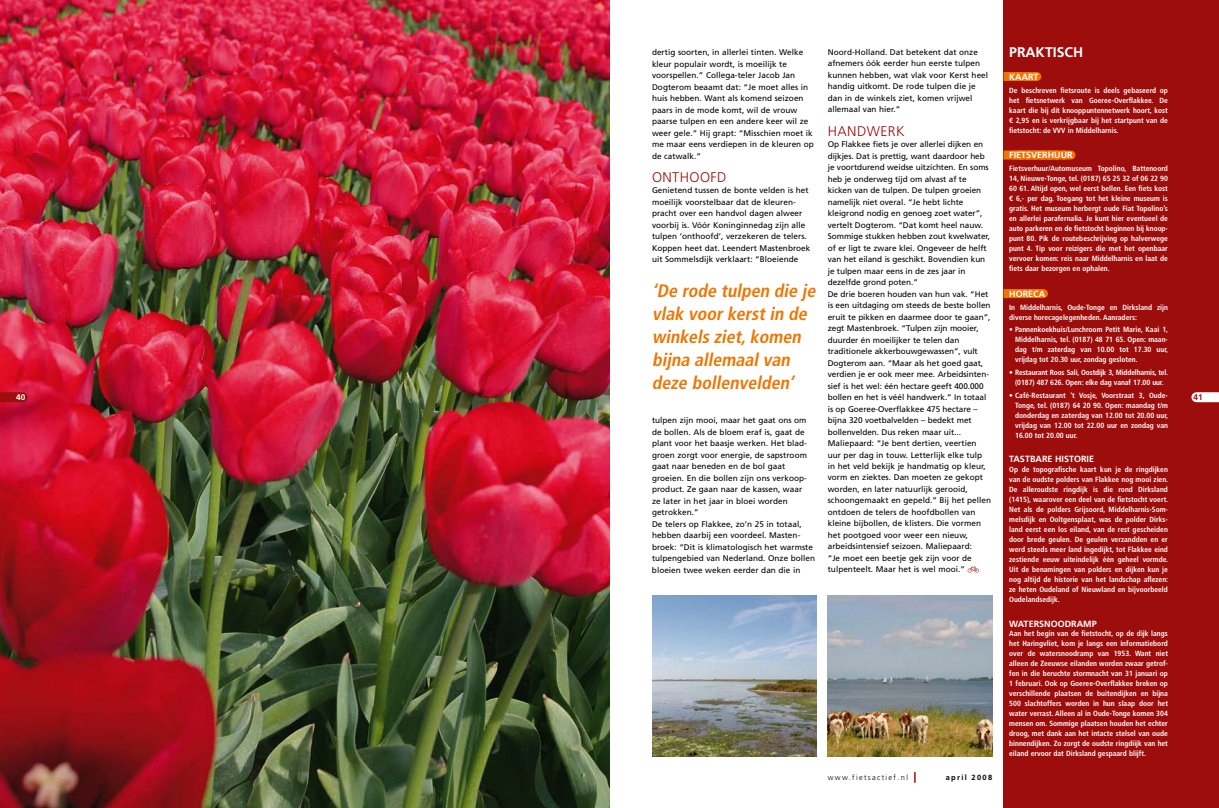
<style>
.page{position:relative;width:1219px;height:808px;background:#fff}
.page>*{position:absolute;margin:0;border:0;box-sizing:border-box;transform-origin:0 0}
.t1{font:italic 700 condensed 18px/23px "Frutiger LT Std";color:#ef7500}
.t2{font:300 14px "Frutiger LT Std";letter-spacing:.03em;color:#9d0d0b}
.t3{font:700 14px "Frutiger LT Std";color:#fff}
.t4{font:700 9px "Frutiger LT Std";color:#fff}
.t5{font:8.2px/11.5px "Frutiger LT Std";letter-spacing:.005em;color:#000}
.t6{font:700 8.2px "Frutiger LT Std";color:#9d0d0b}
.t7{font:700 8.2px "Frutiger LT Std";color:#fff}
.t8{font:700 condensed 7.5px/10px "Frutiger LT Std";color:#fff;text-align:justify}
.t9{font:700 condensed 7.5px/10px "Frutiger LT Std";letter-spacing:-.02em;color:#fff;text-align:center}
.t10{font:300 7.5px "Frutiger LT Std";letter-spacing:.175em;color:#000}
.t11{font:700 7.5px "Frutiger LT Std";letter-spacing:.175em;color:#000}
</style>
<div class="page">
<img style="left:0;top:0;width:609px;height:808px">
<svg style="left:968px;top:566px;width:11px;height:7px"></svg>
<div style="left:1003px;top:0;width:216px;height:808px;background:#9d0d0b"></div>
<svg style="left:1024px;top:72px;width:13px;height:9px"></svg>
<div style="left:1003px;top:72px;width:21px;height:9px;background:#ef7500"></div>
<svg style="left:1058px;top:151px;width:13px;height:9px"></svg>
<div style="left:1003px;top:151px;width:55px;height:9px;background:#ef7500"></div>
<svg style="left:1031px;top:289px;width:12px;height:9px"></svg>
<div style="left:1003px;top:289px;width:28px;height:9px;background:#ef7500"></div>
<div style="left:1196px;top:392px;width:23px;height:10px;background:#fff"></div>
<img style="left:828px;top:596px;width:164px;height:161px">
<img style="left:652px;top:596px;width:164px;height:161px">
<div style="left:0;top:392px;width:23px;height:10px;background:#9d0d0b"></div>
<svg style="left:914px;top:772px;width:2px;height:10px"></svg>
<p class="t7" style="left:16px;top:392px;width:11px">40</p>
<p class="t5" style="left:652px;top:46px;width:163px">dertig soorten, in allerlei tinten. Welke kleur populair wordt, is moeilijk te voorspellen.” Collega-teler Jacob Jan Dogterom beaamt dat: “Je moet alles in huis hebben. Want als komend seizoen paars in de mode komt, wil de vrouw paarse tulpen en een andere keer wil ze weer gele.” Hij grapt: “Misschien moet ik me maar eens verdiepen in de kleuren op de catwalk.”</p>
<h2 class="t2" style="left:652px;top:169px;width:39px">Onthoo</h2>
<h2 class="t2" style="left:710px;top:169px;width:17px">fd</h2>
<p class="t5" style="left:652px;top:184px;width:160px">Genietend tussen de bonte velden is het moeilijk voorstelbaar dat de kleuren&shy;pracht over een handvol dagen alweer voorbij is. Vóór Koninginnedag zijn alle tulpen ‘onthoofd’, verzekeren de telers.<br>Koppen heet dat. Leendert Mastenbroek uit Sommelsdijk verklaart: “Bloeiende</p>
<h1 class="t1" style="left:652px;top:279px;width:169px">‘De rode tulpen die je vlak voorkerstin de winkels ziet,komen bijna allemaalvan deze bollenvelden’</h1>
<p class="t5" style="left:652px;top:414px;width:165px">tulpen zijn mooi, maar het gaat ons om de bollen. Als de bloem eraf is, gaat de plant voor het baasje werken. Het blad&shy;groen zorgt voor energie, de sapstroom gaat naar beneden en de bol gaat groeien. En die bollen zijn ons verkoop&shy;product. Ze gaan naar de kassen, waar<br>ze later in het jaar in bloei worden getrokken.”<br>De telers op Flakkee, zo’n 25 in totaal, hebben daarbij een voordeel. Masten&shy;broek: “Dit is klimatologisch het warmste tulpengebied van Nederland. Onze bollen bloeien twee weken eerder dan die in</p>
<p class="t5" style="left:828px;top:46px;width:162px">Noord-Holland. Dat betekent dat onze afnemers óók eerder hun eerste tulpen kunnen hebben, wat vlak voor Kerst heel handig uitkomt. De rode tulpen die je dan in de winkels ziet, komen vrijwel allemaal van hier.”</p>
<h2 class="t2" style="left:828px;top:123px;width:78px">Handwerk</h2>
<p class="t5" style="left:828px;top:138px;width:165px">Op Flakkee fiets je over allerlei dijken en dijkjes. Dat is prettig, want daardoor heb je voortdurend weidse uitzichten. E n soms heb je onderweg tijd om alvast af te kicken van de tulpen. De tulpen groeien namelijk niet overal. “Je hebt lichte kleigrond nodig en genoeg zoet water”, vertelt Dogterom. “Dat komt heel nauw.<br>Sommige stukken hebben zout kwelwater, of er ligt te zware klei. Ongeveer de helft van het eiland is geschikt. Bovendien kun je tulpen maar eens in de zes jaar in dezelfde grond poten.”<br>De drie boeren houden van hun vak. “Het is een uitdaging om steeds de beste bollen eruit te pikken en daarmee door te gaan”, zegt Mastenbroek. “Tulpen zijn mooier, duurder én moeilijker te telen dan traditionele akkerbouwgewassen”, vult Dogterom aan. “Maar als het goed gaat, verdien je er ook meer mee. Arbeidsinten&shy;sief is het wel: één hectare geeft 400.000 bollen en het is véél handwerk.” In totaal is op Goeree-Overflakkee 475 hectare – bijna 320 voetbalvelden – bedekt met bollenvelden. Dus reken maar uit...<br>Maliepaard: “Je bent dertien, veertien uur per dag in touw. Letterlijk elke tulp in het veld bekijk je handmatig op kleur, vorm en ziektes. Dan moeten ze gekopt worden, en later natuurlijk gerooid, schoongemaakt en gepeld.” Bij het pellen ontdoen de telers de hoofdbollen van kleine bijbollen, de klisters. Die vormen het pootgoed voor weer een nieuw, arbeidsintensief seizoen. Maliepaard:<br>“Je moet een beetje gek zijn voor de tulpenteelt. Maar het is wel mooi.”</p>
<p class="t10" style="left:828px;top:773px;width:82px">www.fietsactief.nl</p>
<p class="t11" style="left:946px;top:773px;width:48px">APRIL 2008</p>
<h2 class="t3" style="left:1009px;top:44px;width:75px">PRAKTISCH</h2>
<p class="t4" style="left:1009px;top:71px;width:31px">KAART</p>
<p class="t8" style="left:1009px;top:85px;width:160px">De beschreven fietsroute is deels gebaseerd op het fietsnetwerk van Goeree-Overflakkee. De kaart die bij dit knooppuntennetwerk hoort, kost € 2,95 en is verkrijgbaar bij het startpunt van de fietstocht: de VVV in Middelharnis.</p>
<p class="t4" style="left:1009px;top:150px;width:65px">FIETSVERHUUR</p>
<p class="t8" style="left:1009px;top:163px;width:160px">Fietsverhuur/Automuseum Topolino, Battenoord 14, Nieuwe-Tonge, tel. (0187) 65 25 32 of 06 22 90<br>60 61. Altijd open, wel eerst bellen. Een fiets kost € 6,- per dag. Toegang tot het kleine museum is gratis. Het museum herbergt oude Fiat Topolino’s en allerlei parafernalia. Je kunt hier eventueel de auto parkeren en de fietstocht beginnen bij knoop&shy;punt 80. Pik de routebeschrijving op halverwege punt 4. Tip voor reizigers die met het openbaar vervoer komen: reis naar Middelharnis en laat de fiets daar bezorgen en ophalen.</p>
<p class="t4" style="left:1009px;top:288px;width:37px">HORECA</p>
<p class="t8" style="left:1009px;top:302px;width:160px">In Middelharnis, Oude-Tonge en Dirksland zijn diverse horecagelegenheden. Aanraders:</p>
<p class="t8" style="left:1015px;top:325px;width:155px;text-indent:-6px">• Pannenkoekhuis/Lunchroom Petit Marie, Kaai 1, Middelharnis, tel. (0187) 48 71 65. Open: maan&shy;dag t/m zaterdag van 10.00 tot 17.30 uur, vrijdag tot 20.30 uur, zondag gesloten.</p>
<p class="t9" style="left:1009px;top:368px;width:161px">• Restaurant Roos Salí, Oostdijk 3, Middelharnis, tel. (0187) 487 626. Open: elke dag vanaf 17.00 uur.</p>
<p class="t8" style="left:1015px;top:390px;width:155px;text-indent:-6px">• Café-Restaurant ’t Vosje, Voorstraat 3, Oude-Tonge, tel. (0187) 64 20 90. Open: maandag t/m donderdag en zaterdag van 12.00 tot 20.00 uur, vrijdag van 12.00 tot 22.00 uur en zondag van 16.00 tot 20.00 uur.</p>
<p class="t4" style="left:1009px;top:454px;width:86px">TASTBARE HISTORIE</p>
<p class="t8" style="left:1009px;top:465px;width:161px">Op de topografische kaart kun je de ringdijken van de oudste polders van Flakkee nog mooi zien.<br>De alleroudste ringdijk is die rond Dirksland (1415), waarover een deel van de fietstocht voert.<br>Net als de polders Grijsoord, Middelharnis-Som&shy;melsdijk en Ooltgensplaat, was de polder Dirks&shy;land eerst een los eiland, van de rest gescheiden door brede geulen. De geulen verzandden en er werd steeds meer land ingedijkt, tot Flakkee eind zestiende eeuw uiteindelijk één geheel vormde.<br>Uit de benamingen van polders en dijken kun je nog altijd de historie van het landschap aflezen: ze heten Oudeland of Nieuwland en bijvoorbeeld Oudelandsedijk.</p>
<p class="t4" style="left:1009px;top:618px;width:89px">WATERSNOODRAMP</p>
<p class="t8" style="left:1009px;top:629px;width:160px">Aan het begin van de fietstocht, op de dijk langs het Haringvliet, kom je langs een informatiebord over de watersnoodramp van 1953. Want niet alleen de Zeeuwse eilanden worden zwaar getrof&shy;fen in die beruchte stormnacht van 31 januari op 1 februari. Ook op Goeree-Overflakkee breken op verschillende plaatsen de buitendijken en bijna 500 slachtoffers worden in hun slaap door het water verrast. Alleen al in Oude-Tonge komen 304 mensen om. Sommige plaatsen houden het echter droog, met dank aan het intacte stelsel van oude binnendijken. Zo zorgt de oudste ringdiijk van het eiland ervoor dat Dirksland gespaard blijft.</p>
<p class="t6" style="left:1193px;top:392px;width:11px">41</p>
</div>
